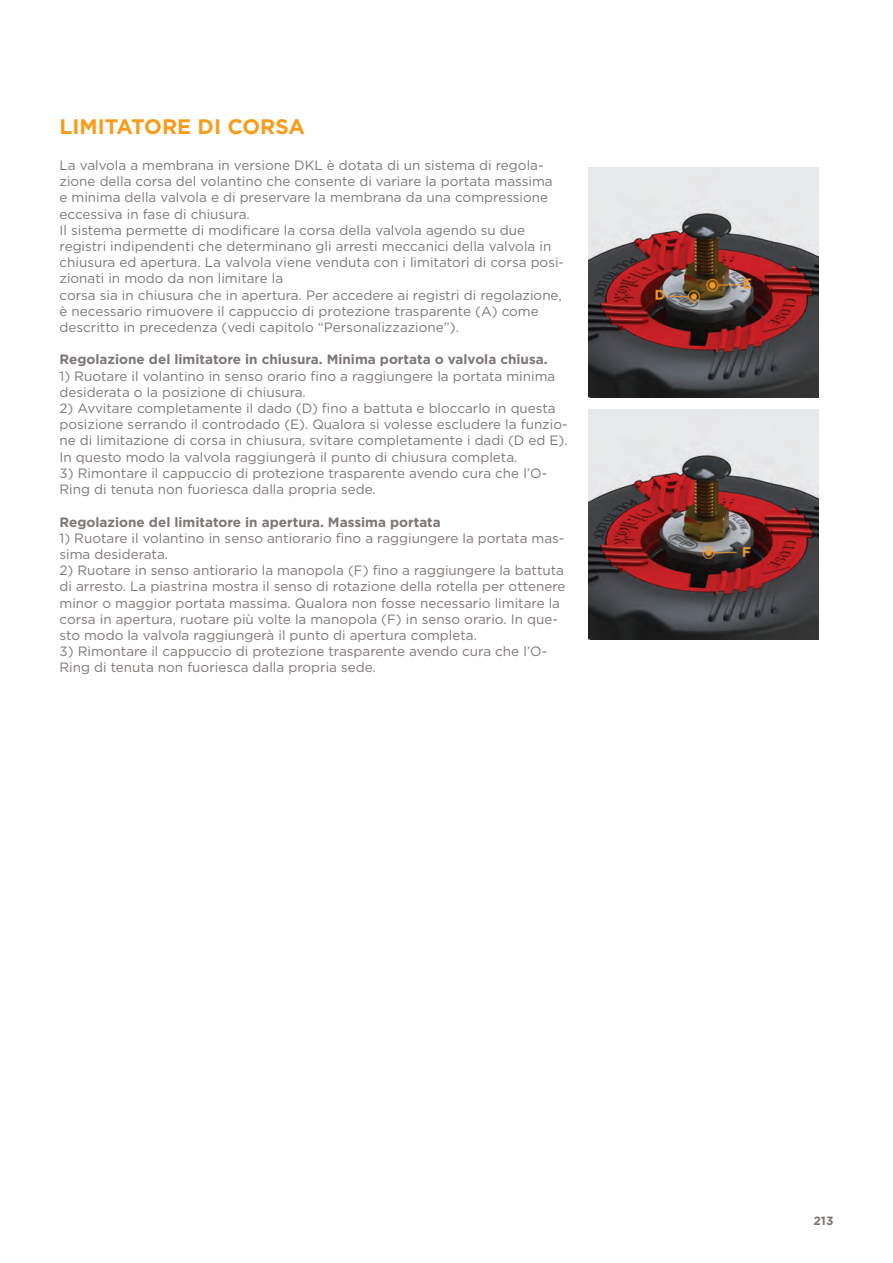
<style>
.page{position:relative;width:893px;height:1263px;background:#fff}
.page>*{position:absolute;margin:0;border:0;box-sizing:border-box;transform-origin:0 0}
.C-10-1-Sottotitolo{font:700 21px "Gotham";color:#f89c1c}
.C-10-1-Testo{font:13.5px/16.2px "Gotham";color:#7c7775}
.C-10-1-Testo-2{font:700 13.5px "Gotham";color:#7c7775}
.t1{font:700 12px "Gotham";color:#7c7775}
</style>
<div class="page">
<img style="left:589px;top:168px;width:230px;height:229px">
<img style="left:589px;top:410px;width:230px;height:230px">
<p class="C-10-1-Sottotitolo" style="left:60px;top:112px;width:247px">LIMITATORE DI CORSA</p>
<p class="C-10-1-Testo" style="left:60px;top:157px;width:495px">La valvola a membrana in versione DKL è dotata di un sistema di regola&shy;zione della corsa del volantino che consente di variare la portata massima e minima della valvola e di preservare la membrana da una compressione eccessiva in fase di chiusura.</p>
<p class="C-10-1-Testo" style="left:60px;top:222px;width:506px">Il sistema permette di modificare la corsa della valvola agendo su due registri indipendenti che determinano gli arresti meccanici della valvola in chiusura ed apertura. La valvola viene venduta con i limitatori di corsa posi&shy;zionati in modo da non limitare la</p>
<p class="C-10-1-Testo" style="left:60px;top:286px;width:504px">corsa sia in chiusura che in apertura. Per accedere ai registri di regolazione, è necessario rimuovere il cappuccio di protezione trasparente (A) come descritto in precedenza (vedi capitolo “Personalizzazione”).</p>
<p class="C-10-1-Testo-2" style="left:60px;top:351px;width:490px">Regolazione del limitatore in chiusura. Minima portata o valvola chiusa.</p>
<p class="C-10-1-Testo" style="left:60px;top:367px;width:497px">1) Ruotare il volantino in senso orario fino a raggiungere la portata minima desiderata o la posizione di chiusura.</p>
<p class="C-10-1-Testo" style="left:60px;top:400px;width:510px">2) Avvitare completamente il dado (D) fino a battuta e bloccarlo in questa posizione serrando il controdado (E). Qualora si volesse escludere la funzio&shy;ne di limitazione di corsa in chiusura, svitare completamente i dadi (D ed E).<br>In questo modo la valvola raggiungerà il punto di chiusura completa.</p>
<p class="C-10-1-Testo" style="left:60px;top:465px;width:489px">3) Rimontare il cappuccio di protezione trasparente avendo cura che l’O-<br>Ring di tenuta non fuoriesca dalla propria sede.</p>
<p class="C-10-1-Testo-2" style="left:60px;top:513px;width:383px">Regolazione del limitatore in apertura. Massima portata</p>
<p class="C-10-1-Testo" style="left:60px;top:529px;width:506px">1) Ruotare il volantino in senso antiorario fino a raggiungere la portata mas&shy;sima desiderata.</p>
<p class="C-10-1-Testo" style="left:60px;top:562px;width:507px">2) Ruotare in senso antiorario la manopola (F) fino a raggiungere la battuta di arresto. La piastrina mostra il senso di rotazione della rotella per ottenere minor o maggior portata massima. Qualora non fosse necessario limitare la corsa in apertura, ruotare più volte la manopola (F) in senso orario. In que&shy;sto modo la valvola raggiungerà il punto di apertura completa.</p>
<p class="C-10-1-Testo" style="left:60px;top:643px;width:489px">3) Rimontare il cappuccio di protezione trasparente avendo cura che l’O-<br>Ring di tenuta non fuoriesca dalla propria sede.</p>
<p class="t1" style="left:813px;top:1212px;width:21px">213</p>
</div>
